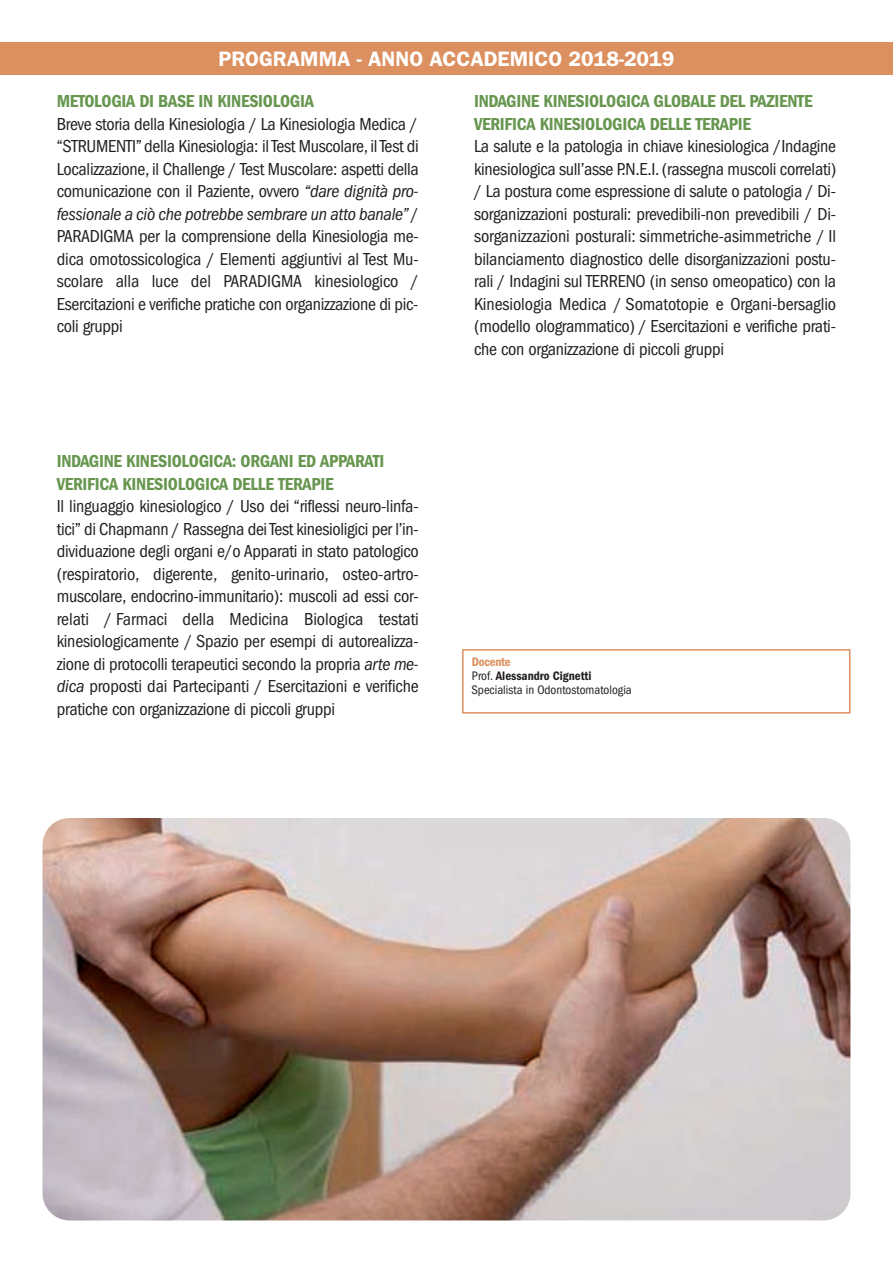
<style>
.page{position:relative;width:893px;height:1263px;background:#fff}
.page>*{position:absolute;margin:0;border:0;box-sizing:border-box;transform-origin:0 0}
.t1{font:600 21px "Franklin Gothic";color:#fff}
.t2{font:condensed 18px/22.5px "Franklin Gothic";letter-spacing:-.015em;color:#231f20;text-align:justify}
.t3{font:600 condensed 18px/22.5px "Franklin Gothic";letter-spacing:-.015em;color:#67964f}
.t4{font:condensed 12.75px/13.8px "Franklin Gothic";color:#231f20}
.s1{font-style:italic}
.s2{font-weight:600;color:#dd905f}
.s3{font-weight:600}
</style>
<div class="page">
<div style="left:0;top:43px;width:893px;height:32px;background:#dd905f"></div>
<img style="left:43px;top:818px;width:807px;height:402px;border-radius:27px">
<div style="left:462px;top:649px;width:388px;height:65px;border:2px solid #dd905f"></div>
<p class="t1" style="left:219px;top:47px;width:457px">PROGRAMMA - ANNO ACCADEMICO 2018-2019</p>
<p class="t3" style="left:57px;top:91px;width:259px">METOLOGIA DI BASE IN KINESIOLOGIA</p>
<p class="t2" style="left:57px;top:114px;width:364px">Breve storia della Kinesiologia / La Kinesiologia Medica / “STRUMENTI” della Kinesiologia: il Test Muscolare, il Test di Localizzazione, il Challenge / Test Muscolare: aspetti della comunicazione con il Paziente, ovvero <span class="s1">“dare dignità pro&shy;fessionale a ciò che potrebbe sembrare un atto banale”</span> / PARADIGMA per la comprensione della Kinesiologia me&shy;dica omotossicologica / Elementi aggiuntivi al Test Mu&shy;scolare alla luce del PARADIGMA kinesiologico / Esercitazioni e verifiche pratiche con organizzazione di pic&shy;coli gruppi</p>
<p class="t3" style="left:474px;top:91px;width:340px">INDAGINE KINESIOLOGICA GLOBALE DEL PAZIENTE<br>VERIFICA KINESIOLOGICA DELLE TERAPIE</p>
<p class="t2" style="left:474px;top:136px;width:364px">La salute e la patologia in chiave kinesiologica /Indagine kinesiologica sull’asse P.N.E.I. (rassegna muscoli correlati) / La postura come espressione di salute o patologia / Di&shy;sorganizzazioni posturali: prevedibili-non prevedibili / Di&shy;sorganizzazioni posturali: simmetriche-asimmetriche / Il bilanciamento diagnostico delle disorganizzazioni postu&shy;rali / Indagini sul TERRENO (in senso omeopatico) con la Kinesiologia Medica / Somatotopie e Organi-bersaglio (modello ologrammatico) / Esercitazioni e verifiche prati&shy;che con organizzazione di piccoli gruppi</p>
<p class="t3" style="left:57px;top:451px;width:329px">INDAGINE KINESIOLOGICA: ORGANI ED APPARATI<br>VERIFICA KINESIOLOGICA DELLE TERAPIE</p>
<p class="t2" style="left:57px;top:496px;width:364px">Il linguaggio kinesiologico / Uso dei “riflessi neuro-linfa&shy;tici” di Chapmann / Rassegna dei Test kinesioligici per l’in&shy;dividuazione degli organi e/o Apparati in stato patologico (respiratorio, digerente, genito-urinario, osteo-artro&shy;muscolare, endocrino-immunitario): muscoli ad essi cor&shy;relati / Farmaci della Medicina Biologica testati kinesiologicamente / Spazio per esempi di autorealizza&shy;zione di protocolli terapeutici secondo la propria <span class="s1">arte me&shy;dica</span> proposti dai Partecipanti / Esercitazioni e verifiche pratiche con organizzazione di piccoli gruppi</p>
<p class="t4" style="left:471px;top:656px;width:162px"><span class="s2">Docente<br></span>Prof. <span class="s3">Alessandro Cignetti<br></span>Specialista in Odontostomatologia</p>
</div>
